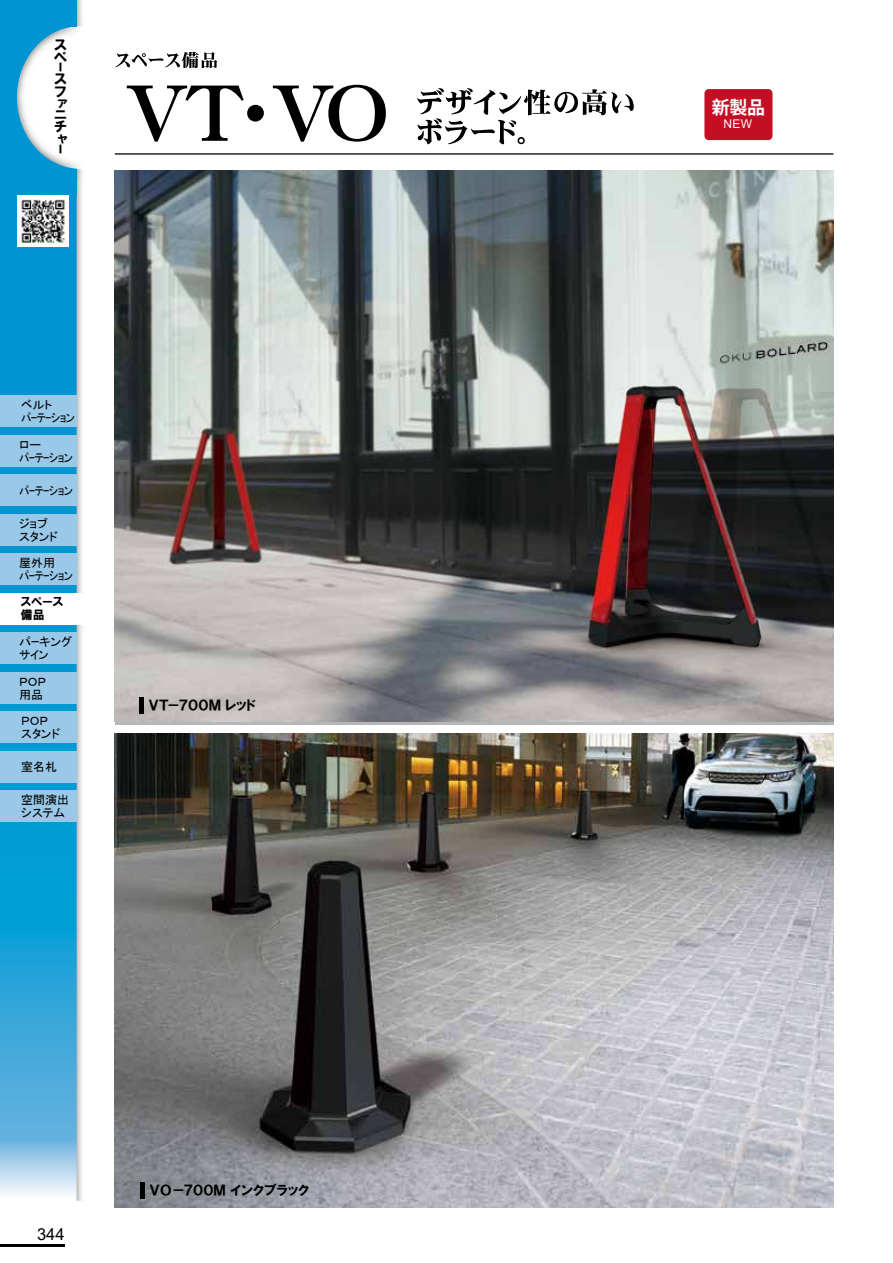
<style>
.page{position:relative;width:893px;height:1263px;background:#fff}
.page>*{position:absolute;margin:0;border:0;box-sizing:border-box;transform-origin:0 0}
.t1{font:700 18px "Koz Go Pr 6 N";color:#fff}
.t2{font:16.5px "Arial";color:#000}
.t3{font:14.25px/13px "HGP Soei Kakugothic UB";color:#000}
.t4{font:13.5px "HGP Soei Kakugothic UB";letter-spacing:.01em;color:#000}
.t5{font:12px/12.8px "MS P Gothic";color:#000}
.t6{font:12px/12.8px "MS P Gothic";letter-spacing:-.025em;color:#000}
.t7{font:12px "MS P Gothic";letter-spacing:-.025em;color:#000;scale:.85 1}
.t8{font:12px/12.8px "HGP Soei Kakugothic UB";color:#000}
.t9{font:12px "Arial";color:#fff}
.t10{font:11.4px "HGP Soei Kakugothic UB";color:#000;scale:1.25 1}
</style>
<div class="page">
<img style="left:0;top:0;width:834px;height:1247px">
<p class="t3" style="left:53px;top:39px;width:15px">スペ</p>
<p class="t10" style="left:53px;top:63px;width:8px">ー</p>
<p class="t3" style="left:53px;top:73px;width:15px;text-align:justify">スファ</p>
<p class="t3" style="left:53px;top:111px;width:14px;line-height:10.2px">ニチ</p>
<p class="t3" style="left:53px;top:134px;width:15px">ャ</p>
<p class="t10" style="left:53px;top:145px;width:8px">ー</p>
<p class="t6" style="left:21px;top:399px;width:55px">ベルト<br>パーテーション</p>
<p class="t6" style="left:19px;top:438px;width:55px">ロー<br>パーテーション</p>
<p class="t7" style="left:19px;top:484px;width:65px">パーテーション</p>
<p class="t5" style="left:19px;top:517px;width:40px">ジョブスタンド</p>
<p class="t6" style="left:19px;top:557px;width:55px">屋外用<br>パーテーション</p>
<p class="t8" style="left:21px;top:596px;width:44px">スペース備品</p>
<p class="t5" style="left:19px;top:636px;width:55px">パーキングサイン</p>
<p class="t5" style="left:19px;top:675px;width:28px">ＰＯＰ用品</p>
<p class="t5" style="left:21px;top:715px;width:40px">ＰＯＰスタンド</p>
<p class="t5" style="left:21px;top:760px;width:38px">室名札</p>
<p class="t5" style="left:21px;top:794px;width:50px">空間演出システム</p>
<p class="t4" style="left:149px;top:699px;width:108px">ＶＴ－７００Ｍ レッド</p>
<h2 class="t2" style="left:37px;top:1223px;width:29px">344</h2>
<p class="t4" style="left:150px;top:1184px;width:161px">ＶО－７００Ｍ インクブラック</p>
<h1 class="t1" style="left:712px;top:97px;width:55px">新製品</h1>
<p class="t9" style="left:724px;top:116px;width:30px">NEW</p>
</div>
